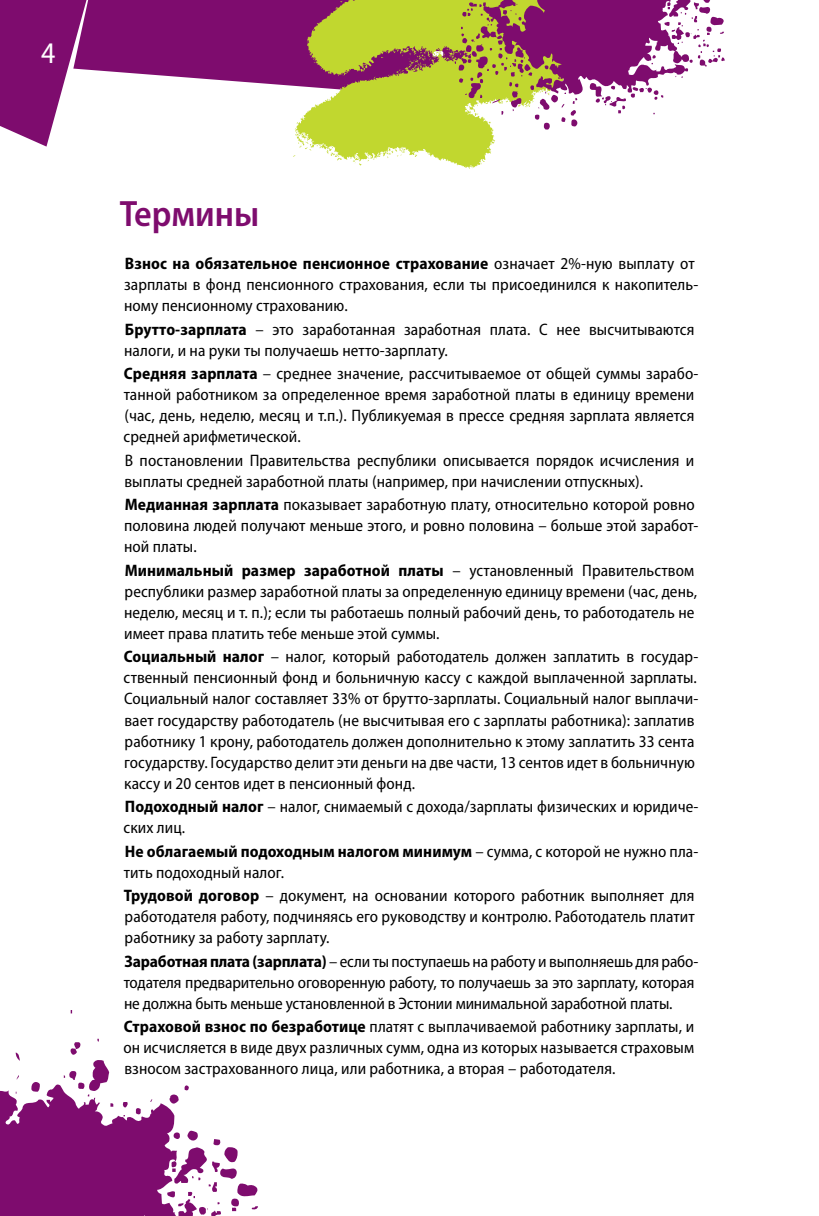
<style>
.page{position:relative;width:819px;height:1216px;background:#fff}
.page>*{position:absolute;margin:0;border:0;box-sizing:border-box;transform-origin:0 0}
.t1{font:600 semi-condensed 36.75px "Myriad Pro";color:#7e0c6e}
.t2{font:semi-condensed 30.1px "Myriad Pro";color:#fff}
.t3{font:semi-condensed 16.62px/21px "Myriad Pro";letter-spacing:.005em;color:#000}
.s1{font-weight:700}
</style>
<div class="page">
<svg style="left:0;top:1010px;width:258px;height:205px"></svg>
<svg style="left:0;top:0;width:293px;height:147px;fill:#7e0c6e"></svg>
<svg style="left:293px;top:0;width:202px;height:169px;background:#bfbb5a"></svg>
<svg style="left:436px;top:0;width:289px;height:130px"></svg>
<svg style="left:107px;top:1010px;width:151px;height:74px"></svg>
<h2 class="t2" style="left:41px;top:36px;width:16px">4</h2>
<h1 class="t1" style="left:120px;top:193px;width:141px">Термины</h1>
<p class="t3" style="left:124px;top:254px;width:575px"><span class="s1">Взнос на обязательное пенсионное страхование</span> означает 2%-ную выплату от зарплаты в фонд пенсионного страхования, если ты присоединился к накопитель&shy;ному пенсионному страхованию.</p>
<p class="t3" style="left:124px;top:319px;width:571px"><span class="s1">Брутто-зарплата</span> – это заработанная заработная плата. С нее высчитываются налоги, и на руки ты получаешь нетто-зарплату.</p>
<p class="t3" style="left:124px;top:364px;width:576px"><span class="s1">Средняя зарплата</span> – среднее значение, рассчитываемое от общей суммы зарабо&shy;танной работником за определенное время заработной платы в единицу времени (час, день, неделю, месяц и т.п.). Публикуемая в прессе средняя зарплата является средней арифметической.</p>
<p class="t3" style="left:124px;top:450px;width:571px">В постановлении Правительства республики описывается порядок исчисления и выплаты средней заработной платы (например, при начислении отпускных).</p>
<p class="t3" style="left:124px;top:494px;width:575px"><span class="s1">Медианная зарплата</span> показывает заработную плату, относительно которой ровно половина людей получают меньше этого, и ровно половина – больше этой заработ&shy;ной платы.</p>
<p class="t3" style="left:124px;top:560px;width:574px"><span class="s1">Минимальный размер заработной платы</span> – установленный Правительством республики размер заработной платы за определенную единицу времени (час, день, неделю, месяц и т. п.); если ты работаешь полный рабочий день, то работодатель не имеет права платить тебе меньше этой суммы.</p>
<p class="t3" style="left:124px;top:646px;width:576px"><span class="s1">Социальный налог</span> – налог, который работодатель должен заплатить в государ&shy;ственный пенсионный фонд и больничную кассу с каждой выплаченной зарплаты.<br>Социальный налог составляет 33% от брутто-зарплаты. Социальный налог выплачи&shy;вает государству работодатель (не высчитывая его с зарплаты работника): заплатив работнику 1 крону, работодатель должен дополнительно к этому заплатить 33 сента государству. Государство делит эти деньги на две части, 13 сентов идет в больничную кассу и 20 сентов идет в пенсионный фонд.</p>
<p class="t3" style="left:124px;top:796px;width:576px"><span class="s1">Подоходный налог</span> – налог, снимаемый с дохода/зарплаты физических и юридиче&shy;ских лиц.</p>
<p class="t3" style="left:124px;top:840px;width:576px"><span class="s1">Не облагаемый подоходным налогом минимум</span> – сумма, с которой не нужно пла&shy;тить подоходный налог.</p>
<p class="t3" style="left:124px;top:885px;width:572px;text-align:justify"><span class="s1">Трудовой договор</span> – документ, на основании которого работник выполняет для работодателя работу, подчиняясь его руководству и контролю. Работодатель платит работнику за работу зарплату.</p>
<p class="t3" style="left:124px;top:950px;width:576px"><span class="s1">Заработная плата (зарплата)</span> – если ты поступаешь на работу и выполняешь для рабо&shy;тодателя предварительно оговоренную работу, то получаешь за это зарплату, которая не должна быть меньше установленной в Эстонии минимальной заработной платы.</p>
<p class="t3" style="left:124px;top:1016px;width:572px;text-align:justify"><span class="s1">Страховой взнос по безработице</span> платят с выплачиваемой работнику зарплаты, и он исчисляется в виде двух различных сумм, одна из которых называется страховым взносом застрахованного лица, или работника, а вторая – работодателя.</p>
</div>
